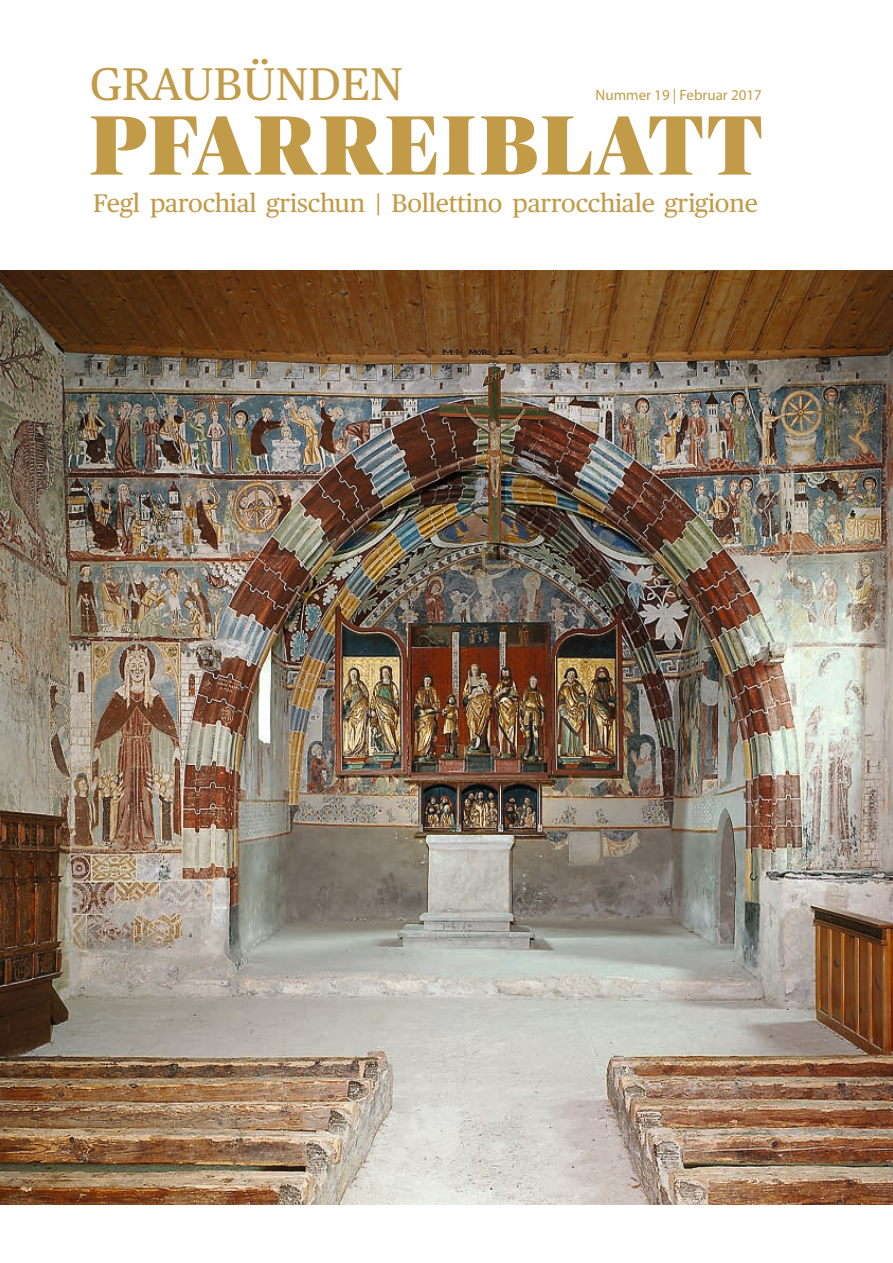
<style>
.page{position:relative;width:893px;height:1263px;background:#fff}
.page>*{position:absolute;margin:0;border:0;box-sizing:border-box;transform-origin:0 0}
.t1{font:900 84px "Publico Banner";letter-spacing:.045em;color:#c29b48}
.t2{font:45.75px "Publico Text";letter-spacing:.015em;color:#c29b48}
.t3{font:25.5px "Publico Text";letter-spacing:-.005em;color:#c29b48}
.t4{font:15px "Myriad Pro";color:#c29b48}
</style>
<div class="page">
<img style="left:0;top:270px;width:893px;height:934px">
<h2 class="t2" style="left:90px;top:57px;width:314px">Graubünden</h2>
<h1 class="t1" style="left:90px;top:98px;width:673px">PFARREIBLATT</h1>
<p class="t4" style="left:595px;top:86px;width:168px">Nummer 19 | Februar 2017</p>
<p class="t3" style="left:93px;top:189px;width:666px">Fegl parochial grischun | Bollettino parrocchiale grigione</p>
</div>
